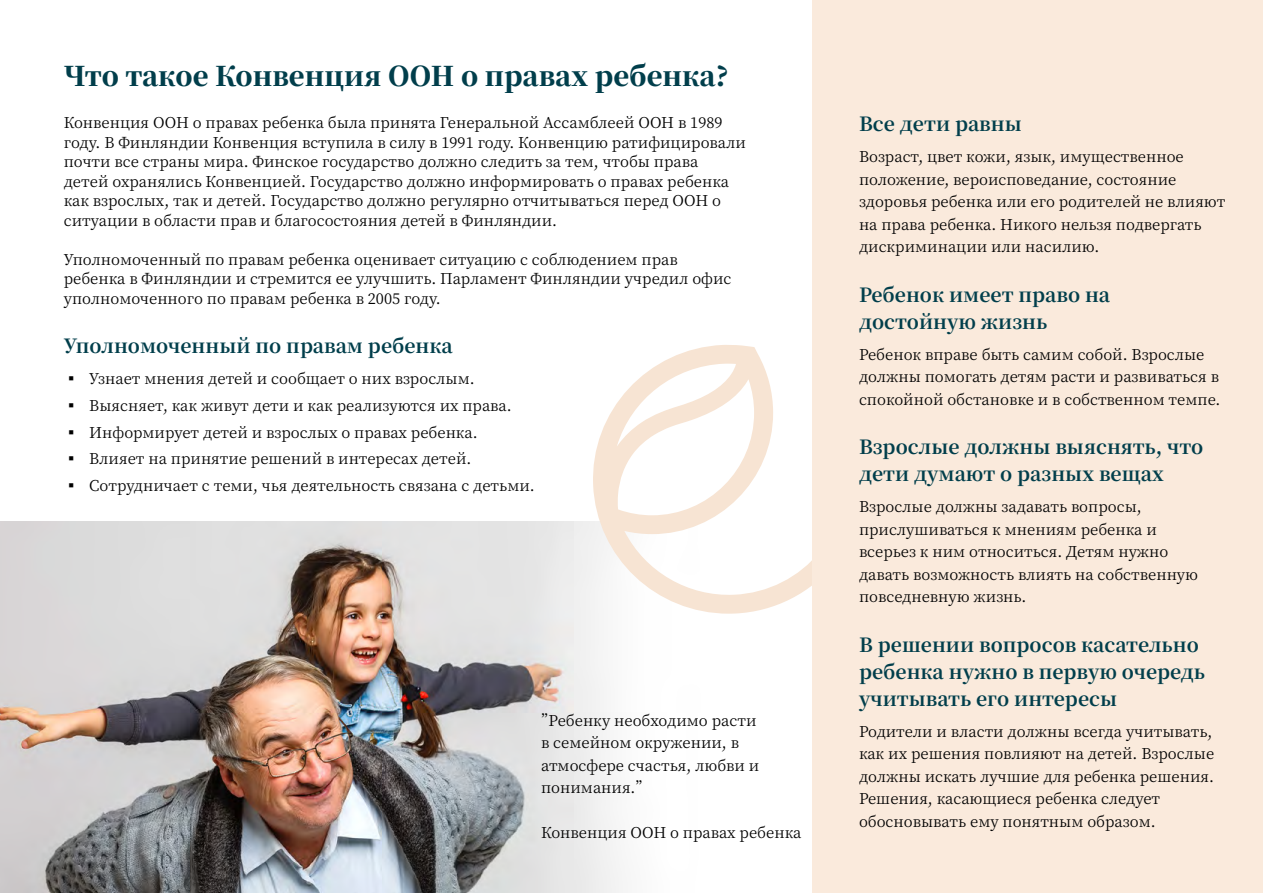
<style>
.page{position:relative;width:1263px;height:893px;background:#fff}
.page>*{position:absolute;margin:0;border:0;box-sizing:border-box;transform-origin:0 0}
.Pääotsikko_LAV{font:900 27px "Noto Serif SC";color:#013e4b}
.Väliotsikko_LAV{font:700 19.5px/27px "Noto Serif SC";color:#013e4b}
.Luettelo__LAV{font:15px/22.5px "Noto Serif SC";color:#000}
</style>
<div class="page">
<img style="left:0;top:521px;width:623px;height:372px">
<svg style="left:593px;top:345px;width:219px;height:269px"></svg>
<div style="left:812px;top:0;width:451px;height:893px;background:#faeadc"></div>
<h1 class="Pääotsikko_LAV" style="left:64px;top:61px;width:666px">Что такое Конвенция ООН о правах ребенка?</h1>
<p class="Luettelo__LAV" style="left:64px;top:113px;width:684px;line-height:19.5px">Конвенция ООН о правах ребенка была принята Генеральной Ассамблеей ООН в 1989 году. В Финляндии Конвенция вступила в силу в 1991 году. Конвенцию ратифицировали почти все страны мира. Финское государство должно следить за тем, чтобы права детей охранялись Конвенцией. Государство должно информировать о правах ребенка как взрослых, так и детей. Государство должно регулярно отчитываться перед ООН о ситуации в области прав и благосостояния детей в Финляндии.</p>
<p class="Luettelo__LAV" style="left:64px;top:250px;width:669px;line-height:19.5px">Уполномоченный по правам ребенка оценивает ситуацию с соблюдением прав ребенка в Финляндии и стремится ее улучшить. Парламент Финляндии учредил офис уполномоченного по правам ребенка в 2005 году.</p>
<h2 class="Väliotsikko_LAV" style="left:64px;top:333px;width:391px">Уполномоченный по правам ребенка</h2>
<p class="Luettelo__LAV" style="left:64px;top:368px;width:412px">▪ Узнает мнения детей и сообщает о них взрослым.</p>
<p class="Luettelo__LAV" style="left:64px;top:394px;width:449px">▪ Выясняет, как живут дети и как реализуются их права.</p>
<p class="Luettelo__LAV" style="left:64px;top:421px;width:415px">▪ Информирует детей и взрослых о правах ребенка.</p>
<p class="Luettelo__LAV" style="left:64px;top:448px;width:409px">▪ Влияет на принятие решений в интересах детей.</p>
<p class="Luettelo__LAV" style="left:64px;top:475px;width:472px">▪ Сотрудничает с теми, чья деятельность связана с детьми.</p>
<p class="Luettelo__LAV" style="left:541px;top:709px;width:220px">”Ребенку необходимо расти в семейном окружении, в атмосфере счастья, любви и понимания.”</p>
<p class="Luettelo__LAV" style="left:541px;top:822px;width:262px">Конвенция ООН о правах ребенка</p>
<h2 class="Väliotsikko_LAV" style="left:859px;top:111px;width:164px">Все дети равны</h2>
<p class="Luettelo__LAV" style="left:859px;top:146px;width:368px">Возраст, цвет кожи, язык, имущественное положение, вероисповедание, состояние здоровья ребенка или его родителей не влияют на права ребенка. Никого нельзя подвергать дискриминации или насилию.</p>
<h2 class="Väliotsikko_LAV" style="left:859px;top:281px;width:253px">Ребенок имеет право на достойную жизнь</h2>
<p class="Luettelo__LAV" style="left:859px;top:343px;width:363px">Ребенок вправе быть самим собой. Взрослые должны помогать детям расти и развиваться в спокойной обстановке и в собственном темпе.</p>
<h2 class="Väliotsikko_LAV" style="left:859px;top:434px;width:346px">Взрослые должны выяснять, что дети думают о разных вещах</h2>
<p class="Luettelo__LAV" style="left:859px;top:496px;width:341px">Взрослые должны задавать вопросы, прислушиваться к мнениям ребенка и всерьез к ним относиться. Детям нужно давать возможность влиять на собственную повседневную жизнь.</p>
<h2 class="Väliotsikko_LAV" style="left:859px;top:631px;width:347px">В решении вопросов касательно ребенка нужно в первую очередь учитывать его интересы</h2>
<p class="Luettelo__LAV" style="left:859px;top:720px;width:357px">Родители и власти должны всегда учитывать, как их решения повлияют на детей. Взрослые должны искать лучшие для ребенка решения.<br>Решения, касающиеся ребенка следует обосновывать ему понятным образом.</p>
</div>
